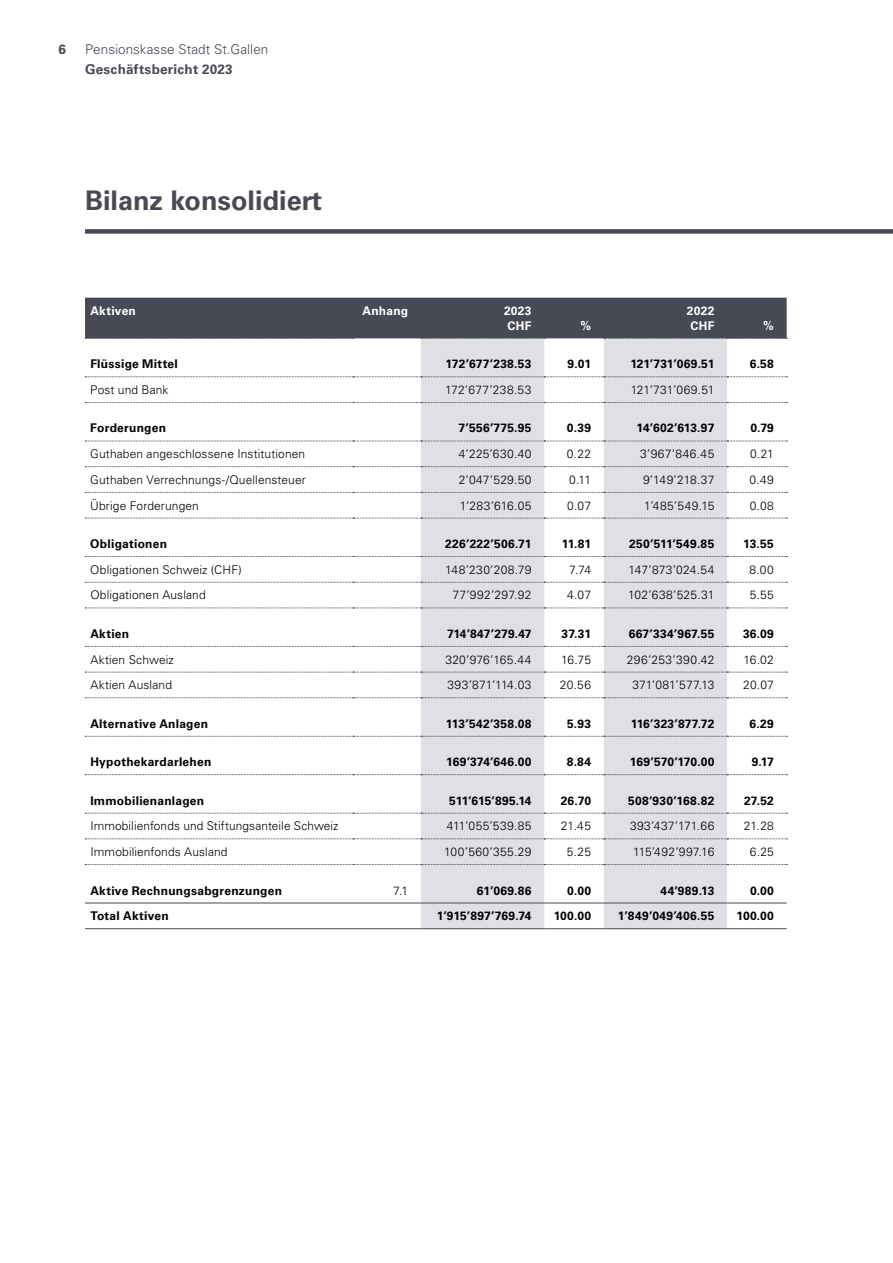
<style>
.page{position:relative;width:893px;height:1263px;background:#fff}
.page>*{position:absolute;margin:0;border:0;box-sizing:border-box;transform-origin:0 0}
.t1{font:700 27px "Univers LT Std";color:#474954}
.t2{font:300 13.5px "Univers LT Std";letter-spacing:.005em;color:#474954}
.t3{font:700 13.5px "Univers LT Std";letter-spacing:.02em;color:#474954}
.t4{font:300 12px "Univers LT Std";letter-spacing:.01em;color:#000}
.t5{font:700 12px "Univers LT Std";letter-spacing:.02em;color:#000}
.t6{font:700 12px "Univers LT Std";color:#000}
.t7{font:300 12px "Univers LT Std";letter-spacing:.035em;color:#000}
.t8{font:700 12px/15px "Univers LT Std";letter-spacing:.02em;color:#fff}
.t9{font:700 12px "Univers LT Std";letter-spacing:-.01em;color:#000}
.t10{font:300 12px "Univers LT Std";letter-spacing:.03em;color:#000}
.t11{font:700 12px "Univers LT Std";letter-spacing:-.005em;color:#000}
</style>
<div class="page">
<div style="left:85px;top:229px;width:808px;height:5px;background:#474954"></div>
<svg style="left:421px;top:339px;width:306px;height:589px;fill:#dfe0e6"></svg>
<div style="left:85px;top:298px;width:702px;height:41px;background:#474954"></div>
<svg style="left:85px;top:377px;width:702px;height:1px"></svg>
<svg style="left:85px;top:402px;width:702px;height:1px"></svg>
<svg style="left:85px;top:441px;width:702px;height:1px"></svg>
<svg style="left:85px;top:466px;width:702px;height:1px"></svg>
<svg style="left:85px;top:492px;width:702px;height:1px"></svg>
<svg style="left:85px;top:518px;width:702px;height:1px"></svg>
<svg style="left:85px;top:556px;width:702px;height:1px"></svg>
<svg style="left:85px;top:582px;width:702px;height:1px"></svg>
<svg style="left:85px;top:608px;width:702px;height:1px"></svg>
<svg style="left:85px;top:646px;width:702px;height:1px"></svg>
<svg style="left:85px;top:672px;width:702px;height:1px"></svg>
<svg style="left:85px;top:697px;width:702px;height:1px"></svg>
<svg style="left:85px;top:736px;width:702px;height:1px"></svg>
<svg style="left:85px;top:774px;width:702px;height:1px"></svg>
<svg style="left:85px;top:813px;width:702px;height:1px"></svg>
<svg style="left:85px;top:839px;width:702px;height:1px"></svg>
<svg style="left:85px;top:864px;width:702px;height:1px"></svg>
<hr style="left:85px;top:903px;width:268px;height:1px;background:#474954">
<hr style="left:353px;top:903px;width:68px;height:1px;background:#474954">
<hr style="left:421px;top:903px;width:123px;height:1px;background:#474954">
<hr style="left:544px;top:903px;width:60px;height:1px;background:#474954">
<hr style="left:604px;top:903px;width:123px;height:1px;background:#474954">
<hr style="left:727px;top:903px;width:60px;height:1px;background:#474954">
<hr style="left:85px;top:928px;width:268px;height:1px;background:#474954">
<hr style="left:353px;top:928px;width:68px;height:1px;background:#474954">
<hr style="left:421px;top:928px;width:123px;height:1px;background:#474954">
<hr style="left:544px;top:928px;width:60px;height:1px;background:#474954">
<hr style="left:604px;top:928px;width:123px;height:1px;background:#474954">
<hr style="left:727px;top:928px;width:60px;height:1px;background:#474954">
<p class="t3" style="left:58px;top:41px;width:9px">6</p>
<p class="t2" style="left:85px;top:41px;width:185px">Pensionskasse Stadt St.Gallen</p>
<p class="t3" style="left:85px;top:61px;width:149px">Geschäftsbericht 2023</p>
<h1 class="t1" style="left:85px;top:185px;width:239px">Bilanz konsolidiert</h1>
<p class="t8" style="left:90px;top:303px;width:47px">Aktiven</p>
<p class="t8" style="left:362px;top:303px;width:47px">Anhang</p>
<p class="t8" style="left:504px;top:303px;width:29px">2023<br>CHF</p>
<p class="t8" style="left:580px;top:318px;width:12px">%</p>
<p class="t8" style="left:687px;top:303px;width:29px">2022<br>CHF</p>
<p class="t8" style="left:763px;top:318px;width:12px">%</p>
<p class="t5" style="left:90px;top:357px;width:89px">Flüssige Mittel</p>
<p class="t5" style="left:446px;top:357px;width:87px">172’677’238.53</p>
<p class="t5" style="left:568px;top:357px;width:25px">9.01</p>
<p class="t9" style="left:630px;top:357px;width:85px">121’731’069.51</p>
<p class="t5" style="left:750px;top:357px;width:26px">6.58</p>
<p class="t4" style="left:90px;top:382px;width:80px">Post und Bank</p>
<p class="t4" style="left:445px;top:382px;width:88px">172’677’238.53</p>
<p class="t4" style="left:631px;top:382px;width:85px">121’731’069.51</p>
<p class="t5" style="left:90px;top:421px;width:77px">Forderungen</p>
<p class="t5" style="left:458px;top:421px;width:74px">7’556’775.95</p>
<p class="t5" style="left:567px;top:421px;width:26px">0.39</p>
<p class="t6" style="left:637px;top:421px;width:79px">14’602’613.97</p>
<p class="t5" style="left:750px;top:421px;width:25px">0.79</p>
<p class="t4" style="left:90px;top:447px;width:216px">Guthaben angeschlossene Institutionen</p>
<p class="t4" style="left:459px;top:447px;width:74px">4’225’630.40</p>
<p class="t4" style="left:567px;top:447px;width:26px">0.22</p>
<p class="t4" style="left:640px;top:447px;width:76px">3’967’846.45</p>
<p class="t4" style="left:750px;top:447px;width:25px">0.21</p>
<p class="t4" style="left:90px;top:472px;width:217px">Guthaben Verrechnungs-/Quellensteuer</p>
<p class="t4" style="left:459px;top:472px;width:74px">2’047’529.50</p>
<p class="t4" style="left:569px;top:472px;width:23px">0.11</p>
<p class="t4" style="left:643px;top:472px;width:73px">9’149’218.37</p>
<p class="t4" style="left:749px;top:472px;width:26px">0.49</p>
<p class="t4" style="left:90px;top:498px;width:110px">Übrige Forderungen</p>
<p class="t4" style="left:460px;top:498px;width:73px">1’283’616.05</p>
<p class="t4" style="left:567px;top:498px;width:25px">0.07</p>
<p class="t4" style="left:644px;top:498px;width:72px">1’485’549.15</p>
<p class="t4" style="left:750px;top:498px;width:26px">0.08</p>
<p class="t5" style="left:90px;top:537px;width:78px">Obligationen</p>
<p class="t5" style="left:445px;top:537px;width:88px">226’222’506.71</p>
<p class="t5" style="left:562px;top:537px;width:31px">11.81</p>
<p class="t5" style="left:629px;top:537px;width:87px">250’511’549.85</p>
<p class="t5" style="left:743px;top:537px;width:32px">13.55</p>
<p class="t4" style="left:90px;top:562px;width:153px">Obligationen Schweiz (CHF)</p>
<p class="t4" style="left:445px;top:562px;width:88px">148’230’208.79</p>
<p class="t4" style="left:569px;top:562px;width:23px">7.74</p>
<p class="t4" style="left:629px;top:562px;width:87px">147’873’024.54</p>
<p class="t4" style="left:749px;top:562px;width:26px">8.00</p>
<p class="t4" style="left:90px;top:588px;width:117px">Obligationen Ausland</p>
<p class="t10" style="left:452px;top:588px;width:81px">77’992’297.92</p>
<p class="t4" style="left:567px;top:588px;width:25px">4.07</p>
<p class="t4" style="left:628px;top:588px;width:88px">102’638’525.31</p>
<p class="t4" style="left:750px;top:588px;width:26px">5.55</p>
<p class="t5" style="left:90px;top:627px;width:40px">Aktien</p>
<p class="t9" style="left:447px;top:627px;width:86px">714’847’279.47</p>
<p class="t5" style="left:562px;top:627px;width:31px">37.31</p>
<p class="t5" style="left:629px;top:627px;width:87px">667’334’967.55</p>
<p class="t5" style="left:743px;top:627px;width:32px">36.09</p>
<p class="t4" style="left:90px;top:652px;width:85px">Aktien Schweiz</p>
<p class="t4" style="left:445px;top:652px;width:88px">320’976’165.44</p>
<p class="t4" style="left:561px;top:652px;width:31px">16.75</p>
<p class="t7" style="left:627px;top:652px;width:89px">296’253’390.42</p>
<p class="t4" style="left:743px;top:652px;width:32px">16.02</p>
<p class="t4" style="left:90px;top:678px;width:83px">Aktien Ausland</p>
<p class="t4" style="left:448px;top:678px;width:85px">393’871’114.03</p>
<p class="t4" style="left:560px;top:678px;width:33px">20.56</p>
<p class="t4" style="left:632px;top:678px;width:84px">371’081’577.13</p>
<p class="t4" style="left:743px;top:678px;width:32px">20.07</p>
<p class="t5" style="left:90px;top:716px;width:119px">Alternative Anlagen</p>
<p class="t5" style="left:446px;top:716px;width:87px">113’542’358.08</p>
<p class="t5" style="left:567px;top:716px;width:26px">5.93</p>
<p class="t5" style="left:631px;top:716px;width:85px">116’323’877.72</p>
<p class="t5" style="left:750px;top:716px;width:26px">6.29</p>
<p class="t5" style="left:90px;top:755px;width:123px">Hypothekardarlehen</p>
<p class="t5" style="left:446px;top:755px;width:87px">169’374’646.00</p>
<p class="t5" style="left:567px;top:755px;width:26px">8.84</p>
<p class="t6" style="left:630px;top:755px;width:86px">169’570’170.00</p>
<p class="t5" style="left:752px;top:755px;width:24px">9.17</p>
<p class="t5" style="left:90px;top:793px;width:115px">Immobilienanlagen</p>
<p class="t11" style="left:449px;top:793px;width:84px">511’615’895.14</p>
<p class="t5" style="left:561px;top:793px;width:32px">26.70</p>
<p class="t5" style="left:628px;top:793px;width:88px">508’930’168.82</p>
<p class="t5" style="left:744px;top:793px;width:31px">27.52</p>
<p class="t4" style="left:90px;top:819px;width:250px">Immobilienfonds und Stiftungsanteile Schweiz</p>
<p class="t7" style="left:447px;top:819px;width:86px">411’055’539.85</p>
<p class="t4" style="left:561px;top:819px;width:32px">21.45</p>
<p class="t7" style="left:630px;top:819px;width:86px">393’437’171.66</p>
<p class="t4" style="left:744px;top:819px;width:32px">21.28</p>
<p class="t4" style="left:90px;top:844px;width:139px">Immobilienfonds Ausland</p>
<p class="t10" style="left:444px;top:844px;width:89px">100’560’355.29</p>
<p class="t4" style="left:567px;top:844px;width:26px">5.25</p>
<p class="t4" style="left:633px;top:844px;width:83px">115’492’997.16</p>
<p class="t4" style="left:750px;top:844px;width:26px">6.25</p>
<p class="t5" style="left:90px;top:883px;width:193px">Aktive Rechnungsabgrenzungen</p>
<p class="t4" style="left:393px;top:883px;width:17px">7.1</p>
<p class="t5" style="left:477px;top:883px;width:56px">61’069.86</p>
<p class="t5" style="left:567px;top:883px;width:25px">0.00</p>
<p class="t5" style="left:660px;top:883px;width:55px">44’989.13</p>
<p class="t5" style="left:750px;top:883px;width:25px">0.00</p>
<p class="t5" style="left:90px;top:909px;width:80px">Total Aktiven</p>
<p class="t6" style="left:437px;top:909px;width:96px">1’915’897’769.74</p>
<p class="t5" style="left:554px;top:909px;width:39px">100.00</p>
<p class="t5" style="left:618px;top:909px;width:98px">1’849’049’406.55</p>
<p class="t5" style="left:736px;top:909px;width:39px">100.00</p>
</div>
